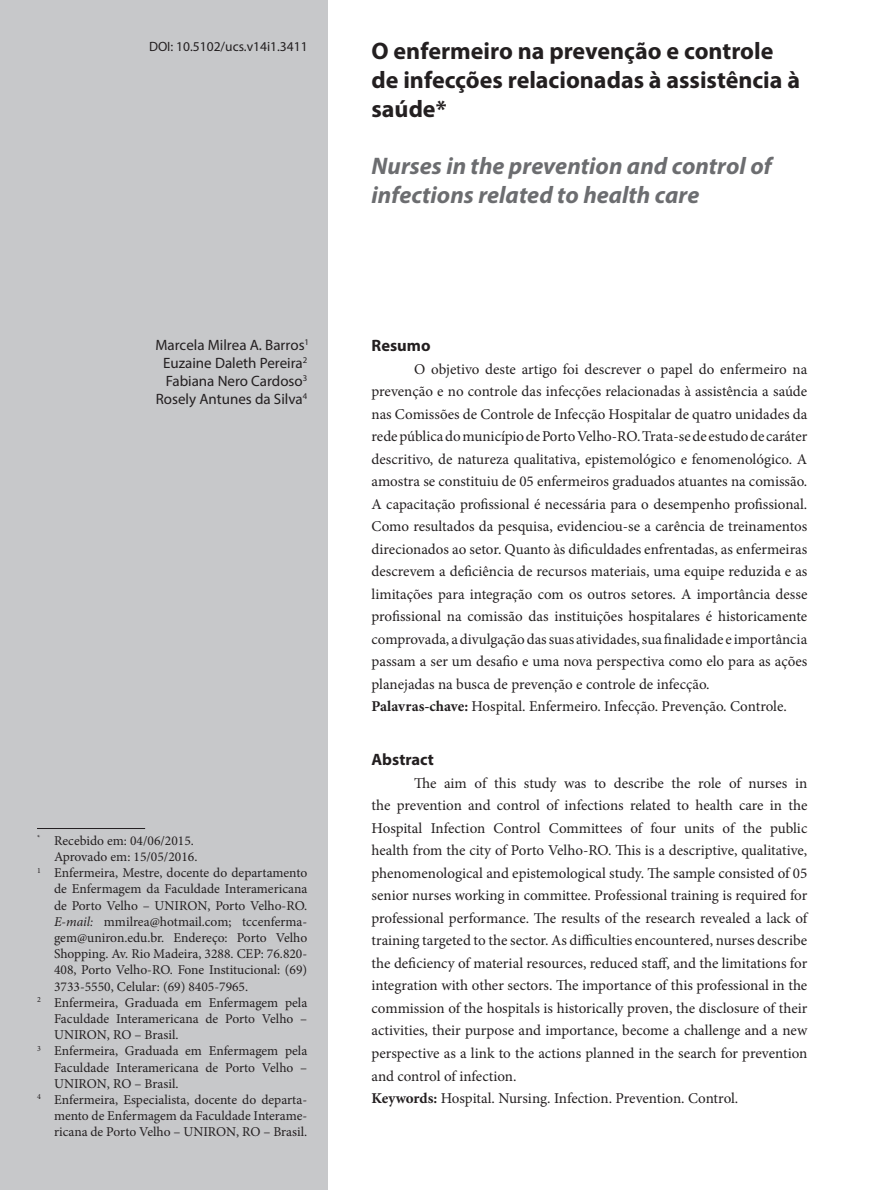
<style>
.page{position:relative;width:894px;height:1190px;background:#fff}
.page>*{position:absolute;margin:0;border:0;box-sizing:border-box;transform-origin:0 0}
.t1{font:700 24px/28.8px "Myriad Pro";color:#231f20}
.t2{font:italic 700 24px/28.8px "Myriad Pro";color:#6c6d70}
.t3{font:700 16.5px "Myriad Pro";color:#231f20}
.t4{font:15px/22.5px "Minion Pro";color:#231f20}
.t5{font:15px/18px "Myriad Pro";color:#231f20;text-align:center}
.t6{font:13.5px "Minion Pro";color:#231f20}
.t7{font:13.5px "Myriad Pro";color:#231f20}
.s1{font-style:italic}
.s2{font-weight:700}
</style>
<div class="page">
<div style="left:0;top:0;width:328px;height:1189px;background:#c7c8ca"></div>
<hr style="left:37px;top:828px;width:108px;height:1px;background:#231f20">
<p class="t7" style="left:149px;top:39px;width:160px">DOI: 10.5102/ucs.v14i1.3411</p>
<p class="t5" style="left:155px;top:336px;width:155px">Marcela Milrea A. Barros<sup>1<br></sup>Euzaine Daleth Pereira<sup>2<br></sup>Fabiana Nero Cardoso<sup>3<br></sup>Rosely Antunes da Silva<sup>4</sup></p>
<p class="t6" style="left:37px;top:831px;width:158px"><sup>*</sup> Recebido em: 04/06/2015.</p>
<p class="t6" style="left:54px;top:847px;width:145px">Aprovado em: 15/05/2016.</p>
<p class="t6" style="left:37px;top:864px;width:272px"><sup>1</sup> Enfermeira, Mestre, docente do departamento</p>
<p class="t6" style="left:54px;top:880px;width:255px">de Enfermagem da Faculdade Interamericana</p>
<p class="t6" style="left:54px;top:896px;width:255px">de Porto Velho – UNIRON, Porto Velho-RO.</p>
<p class="t6" style="left:54px;top:912px;width:254px"><span class="s1">E-mail:</span> mmilrea@hotmail.com; tccenferma-</p>
<p class="t6" style="left:54px;top:928px;width:254px">gem@uniron.edu.br. Endereço: Porto Velho</p>
<p class="t6" style="left:54px;top:945px;width:254px">Shopping. Av. Rio Madeira, 3288. CEP: 76.820-</p>
<p class="t6" style="left:54px;top:961px;width:254px">408, Porto Velho-RO. Fone Institucional: (69)</p>
<p class="t6" style="left:54px;top:977px;width:195px">3733-5550, Celular: (69) 8405-7965.</p>
<p class="t6" style="left:37px;top:993px;width:272px"><sup>2</sup> Enfermeira, Graduada em Enfermagem pela</p>
<p class="t6" style="left:54px;top:1009px;width:254px">Faculdade Interamericana de Porto Velho –</p>
<p class="t6" style="left:54px;top:1026px;width:126px">UNIRON, RO – Brasil.</p>
<p class="t6" style="left:37px;top:1042px;width:272px"><sup>3</sup> Enfermeira, Graduada em Enfermagem pela</p>
<p class="t6" style="left:54px;top:1058px;width:254px">Faculdade Interamericana de Porto Velho –</p>
<p class="t6" style="left:54px;top:1074px;width:126px">UNIRON, RO – Brasil.</p>
<p class="t6" style="left:37px;top:1090px;width:271px"><sup>4</sup> Enfermeira, Especialista, docente do departa-</p>
<p class="t6" style="left:54px;top:1107px;width:255px">mento de Enfermagem da Faculdade Interame-</p>
<p class="t6" style="left:54px;top:1123px;width:254px">ricana de Porto Velho – UNIRON, RO – Brasil.</p>
<h1 class="t1" style="left:371px;top:36px;width:430px">O enfermeiro na prevenção e controle de infecções relacionadas à assistência à saúde*</h1>
<h1 class="t2" style="left:371px;top:151px;width:401px">Nurses in the prevention and control of infections related to health care</h1>
<p class="t3" style="left:371px;top:335px;width:60px">Resumo</p>
<p class="t4" style="left:371px;top:358px;width:437px;text-indent:43px">O objetivo deste artigo foi descrever o papel do enfermeiro na prevenção e no controle das infecções relacionadas à assistência a saúde nas Comissões de Controle de Infecção Hospitalar de quatro unidades da rede pública do município de Porto Velho-RO. Trata-se de estudo de caráter descritivo, de natureza qualitativa, epistemológico e fenomenológico. A amostra se constituiu de 05 enfermeiros graduados atuantes na comissão.<br>A capacitação profissional é necessária para o desempenho profissional.<br>Como resultados da pesquisa, evidenciou-se a carência de treinamentos direcionados ao setor. Quanto às dificuldades enfrentadas, as enfermeiras descrevem a deficiência de recursos materiais, uma equipe reduzida e as limitações para integração com os outros setores. A importância desse profissional na comissão das instituições hospitalares é historicamente comprovada, a divulgação das suas atividades, sua finalidade e importância passam a ser um desafio e uma nova perspectiva como elo para as ações planejadas na busca de prevenção e controle de infecção.<br><span class="s2">Palavras-chave:</span> Hospital. Enfermeiro. Infecção. Prevenção. Controle.</p>
<p class="t3" style="left:371px;top:749px;width:64px">Abstract</p>
<p class="t4" style="left:371px;top:772px;width:437px;text-indent:43px">The aim of this study was to describe the role of nurses in the prevention and control of infections related to health care in the Hospital Infection Control Committees of four units of the public health from the city of Porto Velho-RO. This is a descriptive, qualitative, phenomenological and epistemological study. The sample consisted of 05 senior nurses working in committee. Professional training is required for professional performance. The results of the research revealed a lack of training targeted to the sector. As difficulties encountered, nurses describe the deficiency of material resources, reduced staff, and the limitations for integration with other sectors. The importance of this professional in the commission of the hospitals is historically proven, the disclosure of their activities, their purpose and importance, become a challenge and a new perspective as a link to the actions planned in the search for prevention and control of infection.<br><span class="s2">Keywords:</span> Hospital. Nursing. Infection. Prevention. Control.</p>
</div>
